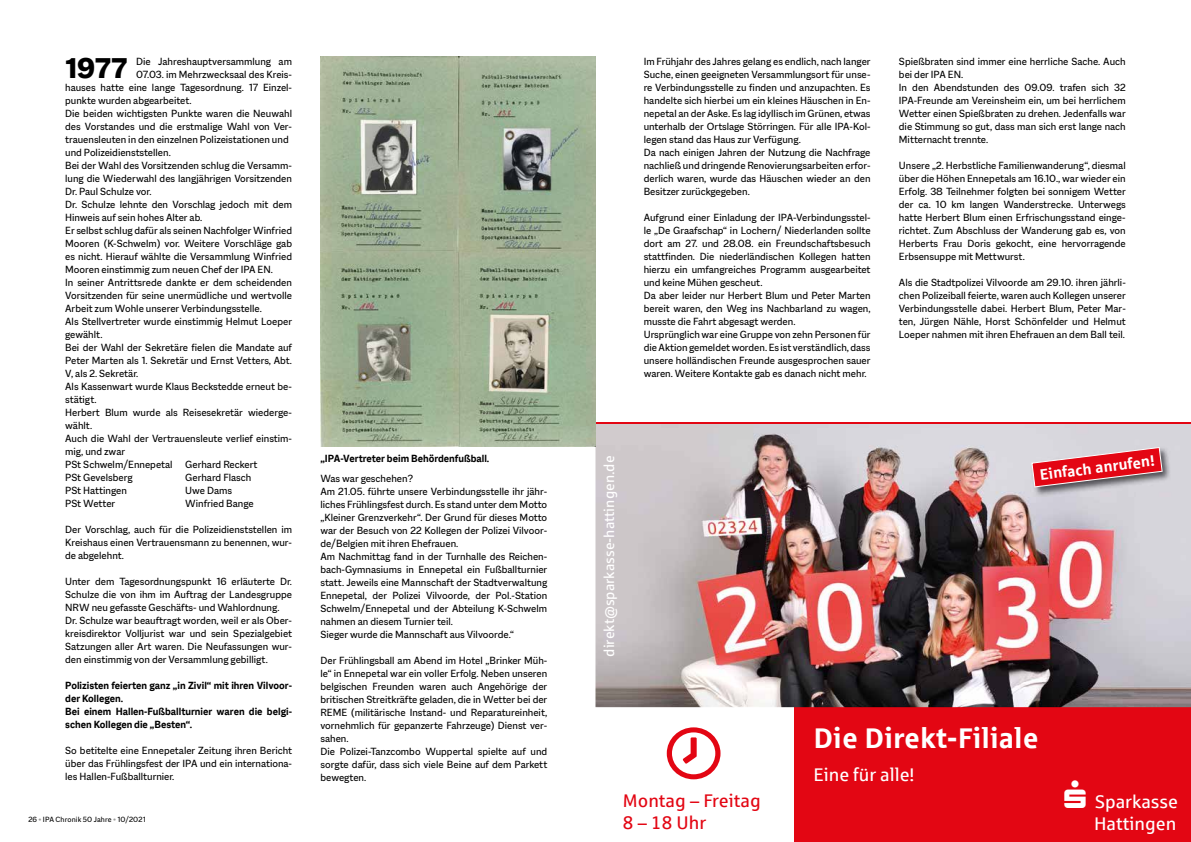
<style>
.page{position:relative;width:1191px;height:842px;background:#fff}
.page>*{position:absolute;margin:0;border:0;box-sizing:border-box;transform-origin:0 0}
.t1{font:800 31px "Macklin Sans";color:#000}
.t2{font:700 28.5px "Sparkasse Rg";color:#fff}
.t3{font:18.3px/22px "Sparkasse Rg";color:#fff}
.t4{font:18.3px/22px "Sparkasse Rg";color:#e30613}
.t5{font:700 15.3px "Sparkasse Rg";color:#fff}
.t6{font:14.3px "Sparkasse Rg";color:#fff}
.t7{font:11px/13px "Macklin Sans";color:#000}
.t8{font:700 11px/13px "Macklin Sans";color:#000}
.t9{font:8px "Macklin Sans";letter-spacing:.015em;color:#000}
.s1{color:#9d9d9c}
</style>
<div class="page">
<div style="left:794px;top:707px;width:397px;height:135px;background:#e30613"></div>
<img style="left:595px;top:423px;width:596px;height:284px">
<img style="left:1030px;top:446px;width:141px;height:51px">
<svg style="left:1031px;top:447px;width:131px;height:40px;background:#d25760"></svg>
<svg style="left:667px;top:727px;width:53px;height:52px"></svg>
<hr style="left:595px;top:422px;width:596px;height:1px;background:#e30613">
<img style="left:320px;top:57px;width:275px;height:389px">
<h1 class="t1" style="left:65px;top:50px;width:64px">1977</h1>
<p class="t7" style="left:136px;top:55px;width:157px">Die Jahreshauptversammlung am</p>
<p class="t7" style="left:136px;top:68px;width:157px">07.03. im Mehrzwecksaal des Kreis-</p>
<p class="t7" style="left:65px;top:81px;width:228px">hauses hatte eine lange Tagesordnung. 17 Einzel-</p>
<p class="t7" style="left:65px;top:94px;width:128px">punkte wurden abgearbeitet.</p>
<p class="t7" style="left:65px;top:107px;width:228px">Die beiden wichtigsten Punkte waren die Neuwahl</p>
<p class="t7" style="left:65px;top:120px;width:228px">des Vorstandes und die erstmalige Wahl von Ver-</p>
<p class="t7" style="left:65px;top:133px;width:225px">trauensleuten in den einzelnen Polizeistationen und</p>
<p class="t7" style="left:65px;top:146px;width:107px">und Polizeidienststellen.</p>
<p class="t7" style="left:65px;top:159px;width:228px">Bei der Wahl des Vorsitzenden schlug die Versamm-</p>
<p class="t7" style="left:65px;top:172px;width:228px">lung die Wiederwahl des langjährigen Vorsitzenden</p>
<p class="t7" style="left:65px;top:185px;width:88px">Dr. Paul Schulze vor.</p>
<p class="t7" style="left:65px;top:198px;width:228px">Dr. Schulze lehnte den Vorschlag jedoch mit dem</p>
<p class="t7" style="left:65px;top:211px;width:139px">Hinweis auf sein hohes Alter ab.</p>
<p class="t7" style="left:65px;top:224px;width:228px">Er selbst schlug dafür als seinen Nachfolger Winfried</p>
<p class="t7" style="left:65px;top:237px;width:228px">Mooren (K-Schwelm) vor. Weitere Vorschläge gab</p>
<p class="t7" style="left:65px;top:250px;width:228px">es nicht. Hierauf wählte die Versammlung Winfried</p>
<p class="t7" style="left:65px;top:263px;width:209px">Mooren einstimmig zum neuen Chef der IPA EN.</p>
<p class="t7" style="left:65px;top:276px;width:228px">In seiner Antrittsrede dankte er dem scheidenden</p>
<p class="t7" style="left:65px;top:289px;width:228px">Vorsitzenden für seine unermüdliche und wertvolle</p>
<p class="t7" style="left:65px;top:302px;width:198px">Arbeit zum Wohle unserer Verbindungsstelle.</p>
<p class="t7" style="left:65px;top:315px;width:228px">Als Stellvertreter wurde einstimmig Helmut Loeper</p>
<p class="t7" style="left:65px;top:328px;width:39px">gewählt.</p>
<p class="t7" style="left:65px;top:341px;width:228px">Bei der Wahl der Sekretäre fielen die Mandate auf</p>
<p class="t7" style="left:65px;top:354px;width:228px">Peter Marten als 1. Sekretär und Ernst Vetters, Abt.</p>
<p class="t7" style="left:65px;top:367px;width:75px">V, als 2. Sekretär.</p>
<p class="t7" style="left:65px;top:380px;width:228px">Als Kassenwart wurde Klaus Beckstedde erneut be-</p>
<p class="t7" style="left:65px;top:393px;width:33px">stätigt.</p>
<p class="t7" style="left:65px;top:406px;width:228px">Herbert Blum wurde als Reisesekretär wiederge-</p>
<p class="t7" style="left:65px;top:419px;width:29px">wählt.</p>
<p class="t7" style="left:65px;top:432px;width:228px">Auch die Wahl der Vertrauensleute verlief einstim-</p>
<p class="t7" style="left:65px;top:445px;width:61px">mig, und zwar</p>
<p class="t7" style="left:65px;top:458px;width:194px">PSt Schwelm/Ennepetal Gerhard Reckert</p>
<p class="t7" style="left:65px;top:471px;width:69px">PSt Gevelsberg</p>
<p class="t7" style="left:185px;top:471px;width:67px">Gerhard Flasch</p>
<p class="t7" style="left:65px;top:484px;width:63px">PSt Hattingen</p>
<p class="t7" style="left:185px;top:484px;width:48px">Uwe Dams</p>
<p class="t7" style="left:65px;top:497px;width:52px">PSt Wetter</p>
<p class="t7" style="left:185px;top:497px;width:70px">Winfried Bange</p>
<p class="t7" style="left:65px;top:523px;width:228px;text-align:justify">Der Vorschlag, auch für die Polizeidienststellen im Kreishaus einen Vertrauensmann zu benennen, wur&shy;de abgelehnt.</p>
<p class="t7" style="left:65px;top:575px;width:228px">Unter dem Tagesordnungspunkt 16 erläuterte Dr.<br>Schulze die von ihm im Auftrag der Landesgruppe NRW neu gefasste Geschäfts- und Wahlordnung.<br>Dr. Schulze war beauftragt worden, weil er als Ober&shy;kreisdirektor Volljurist war und sein Spezialgebiet Satzungen aller Art waren. Die Neufassungen wur&shy;den einstimmig von der Versammlung gebilligt.</p>
<p class="t8" style="left:65px;top:679px;width:228px">Polizisten feierten ganz „in Zivil“ mit ihren Vilvoor&shy;der Kollegen.<br>Bei einem Hallen-Fußballturnier waren die belgi&shy;schen Kollegen die „Besten“.</p>
<p class="t7" style="left:65px;top:744px;width:228px;text-align:justify">So betitelte eine Ennepetaler Zeitung ihren Bericht über das Frühlingsfest der IPA und ein internationa&shy;les Hallen-Fußballturnier.</p>
<p class="t9" style="left:28px;top:815px;width:119px">26 <span class="s1">•</span> IPA Chronik 50 Jahre <span class="s1">•</span> 10/2021</p>
<p class="t8" style="left:320px;top:452px;width:170px">„IPA-Vertreter beim Behördenfußball.</p>
<p class="t7" style="left:320px;top:471px;width:228px">Was war geschehen?<br>Am 21.05. führte unsere Verbindungsstelle ihr jähr&shy;liches Frühlingsfest durch. Es stand unter dem Motto „Kleiner Grenzverkehr“. Der Grund für dieses Motto war der Besuch von 22 Kollegen der Polizei Vilvoor&shy;de/Belgien mit ihren Ehefrauen.<br>Am Nachmittag fand in der Turnhalle des Reichen&shy;bach-Gymnasiums in Ennepetal ein Fußballturnier statt. Jeweils eine Mannschaft der Stadtverwaltung Ennepetal, der Polizei Vilvoorde, der Pol.-Station Schwelm/Ennepetal und der Abteilung K-Schwelm nahmen an diesem Turnier teil.<br>Sieger wurde die Mannschaft aus Vilvoorde.“</p>
<p class="t7" style="left:320px;top:653px;width:228px">Der Frühlingsball am Abend im Hotel „Brinker Müh&shy;le“ in Ennepetal war ein voller Erfolg. Neben unseren belgischen Freunden waren auch Angehörige der britischen Streitkräfte geladen, die in Wetter bei der REME (militärische Instand- und Reparatureinheit, vornehmlich für gepanzerte Fahrzeuge) Dienst ver&shy;sahen.<br>Die Polizei-Tanzcombo Wuppertal spielte auf und sorgte dafür, dass sich viele Beine auf dem Parkett bewegten.</p>
<p class="t7" style="left:643px;top:55px;width:228px">Im Frühjahr des Jahres gelang es endlich, nach langer Suche, einen geeigneten Versammlungsort für unse&shy;re Verbindungsstelle zu finden und anzupachten. Es handelte sich hierbei um ein kleines Häuschen in En&shy;nepetal an der Aske. Es lag idyllisch im Grünen, etwas unterhalb der Ortslage Störringen. Für alle IPA-Kol&shy;legen stand das Haus zur Verfügung.<br>Da nach einigen Jahren der Nutzung die Nachfrage nachließ und dringende Renovierungsarbeiten erfor&shy;derlich waren, wurde das Häuschen wieder an den Besitzer zurückgegeben.</p>
<p class="t7" style="left:643px;top:211px;width:228px">Aufgrund einer Einladung der IPA-Verbindungsstel&shy;le „De Graafschap“ in Lochern/ Niederlanden sollte dort am 27. und 28.08. ein Freundschaftsbesuch stattfinden. Die niederländischen Kollegen hatten hierzu ein umfangreiches Programm ausgearbeitet und keine Mühen gescheut.<br>Da aber leider nur Herbert Blum und Peter Marten bereit waren, den Weg ins Nachbarland zu wagen, musste die Fahrt abgesagt werden.<br>Ursprünglich war eine Gruppe von zehn Personen für die Aktion gemeldet worden. Es ist verständlich, dass unsere holländischen Freunde ausgesprochen sauer waren. Weitere Kontakte gab es danach nicht mehr.</p>
<p class="t7" style="left:899px;top:55px;width:228px">Spießbraten sind immer eine herrliche Sache. Auch bei der IPA EN.<br>In den Abendstunden des 09.09. trafen sich 32<br>IPA-Freunde am Vereinsheim ein, um bei herrlichem Wetter einen Spießbraten zu drehen. Jedenfalls war die Stimmung so gut, dass man sich erst lange nach Mitternacht trennte.</p>
<p class="t7" style="left:899px;top:159px;width:228px;text-align:justify">Unsere „2. Herbstliche Familienwanderung“, diesmal über die Höhen Ennepetals am 16.10., war wieder ein Erfolg. 38 Teilnehmer folgten bei sonnigem Wetter der ca. 10 km langen Wanderstrecke. Unterwegs hatte Herbert Blum einen Erfrischungsstand einge&shy;richtet. Zum Abschluss der Wanderung gab es, von Herberts Frau Doris gekocht, eine hervorragende Erbsensuppe mit Mettwurst.</p>
<p class="t7" style="left:899px;top:276px;width:228px;text-align:justify">Als die Stadtpolizei Vilvoorde am 29.10. ihren jährli&shy;chen Polizeiball feierte, waren auch Kollegen unserer Verbindungsstelle dabei. Herbert Blum, Peter Mar&shy;ten, Jürgen Nähle, Horst Schönfelder und Helmut Loeper nahmen mit ihren Ehefrauen an dem Ball teil.</p>
<h3 class="t6" style="left:600px;top:657px;width:203px;rotate:-90deg">direkt@sparkasse-hattingen.de</h3>
<h3 class="t5" style="left:1038px;top:465px;width:117px;rotate:-7deg">Einfach anrufen!</h3>
<h2 class="t2" style="left:813px;top:720px;width:227px">Die Direkt-Filiale</h2>
<h3 class="t3" style="left:813px;top:763px;width:102px">Eine für alle!</h3>
<h3 class="t4" style="left:623px;top:789px;width:139px">Montag – Freitag<br>8 – 18 Uhr</h3>
<h3 class="t3" style="left:1094px;top:790px;width:86px">Sparkasse<br>Hattingen</h3>
</div>
